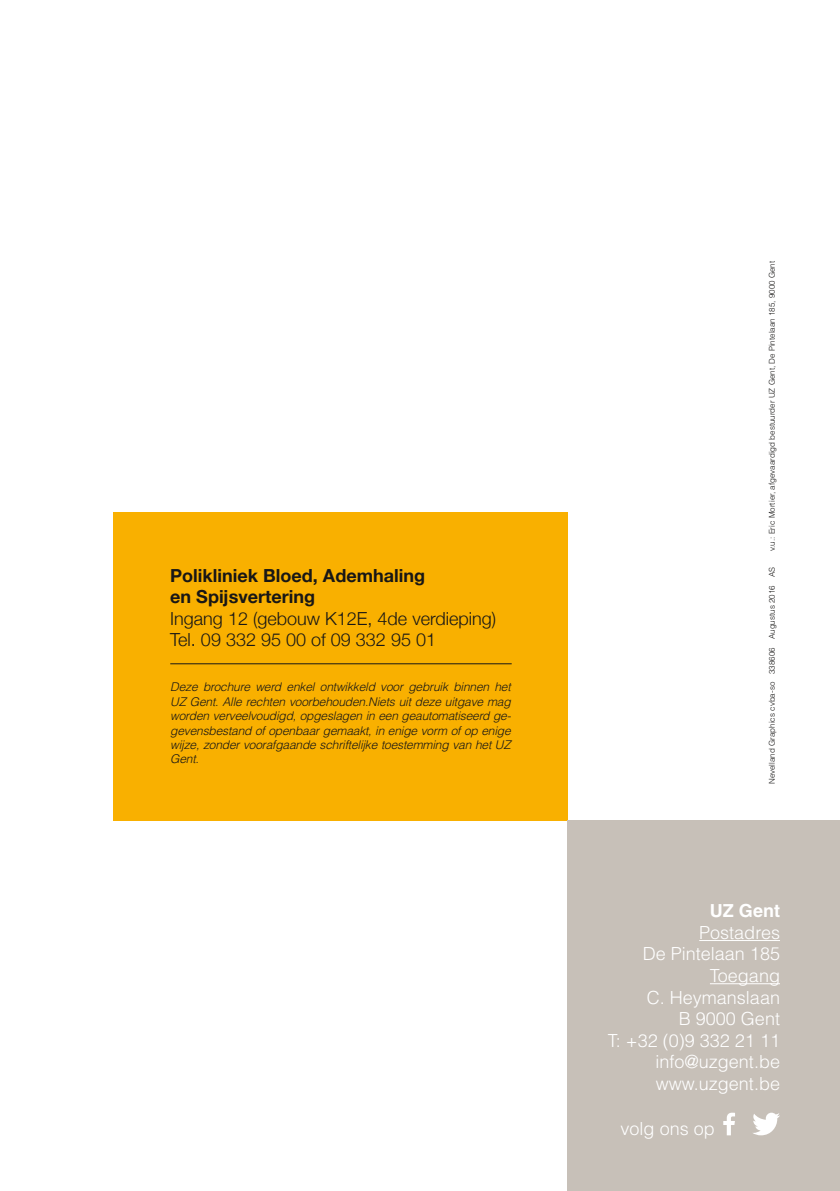
<style>
.page{position:relative;width:840px;height:1191px;background:#fff}
.page>*{position:absolute;margin:0;border:0;box-sizing:border-box;transform-origin:0 0}
.t1{font:300 18px/21.6px "Helvetica LT Std";color:#fff;text-align:right}
.t2{font:300 18px/21.6px "Helvetica Neue";color:#181716}
.t3{font:700 18px/21.6px "Helvetica Neue";color:#181716}
.t4{font:700 18px "Helvetica LT Std";color:#fff}
.t5{font:italic 300 12px/14.4px "Helvetica LT Std";letter-spacing:-.015em;color:#181716;text-align:justify}
.t6{font:300 8px "Helvetica LT Std";color:#181716}
</style>
<div class="page">
<div style="left:113px;top:512px;width:454px;height:308px;background:#f9b000"></div>
<hr style="left:170px;top:663px;width:341px;height:1px;background:#181716">
<div style="left:567px;top:820px;width:272px;height:371px;background:#c7c0b8"></div>
<hr style="left:698px;top:940px;width:81px;height:1px;background:#fff">
<hr style="left:709px;top:983px;width:70px;height:1px;background:#fff">
<svg style="left:723px;top:1112px;width:11px;height:23px"></svg>
<svg style="left:753px;top:1112px;width:26px;height:23px"></svg>
<h1 class="t3" style="left:170px;top:564px;width:256px">Polikliniek Bloed, Ademhaling en Spijsvertering</h1>
<h1 class="t2" style="left:170px;top:607px;width:327px">Ingang 12 (gebouw K12E, 4de verdieping)<br>Tel. 09 332 95 00 of 09 332 95 01</h1>
<p class="t5" style="left:170px;top:680px;width:342px">Deze brochure werd enkel ontwikkeld voor gebruik binnen het UZ Gent. Alle rechten voorbehouden.Niets uit deze uitgave mag worden verveelvoudigd, opgeslagen in een geautomatiseerd ge&shy;gevensbestand of openbaar gemaakt, in enige vorm of op enige wijze, zonder voorafgaande schriftelijke toestemming van het UZ Gent.</p>
<p class="t6" style="left:766px;top:551px;width:292px;rotate:-90deg">v.u.: Eric Mortier, afgevaardigd bestuurder UZ Gent, De Pintelaan 185, 9000 Gent</p>
<p class="t6" style="left:766px;top:784px;width:218px;rotate:-90deg">Nevelland Graphics cvba-so 338606 Augustus 2016 AS</p>
<h1 class="t4" style="left:709px;top:899px;width:72px">UZ Gent</h1>
<h1 class="t1" style="left:607px;top:921px;width:173px">Postadres<br>De Pintelaan 185<br>Toegang<br>C. Heymanslaan<br>B 9000 Gent<br>T: +32 (0)9 332 21 11 info@uzgent.be www.uzgent.be</h1>
<h1 class="t1" style="left:620px;top:1118px;width:96px">volg ons op</h1>
</div>
